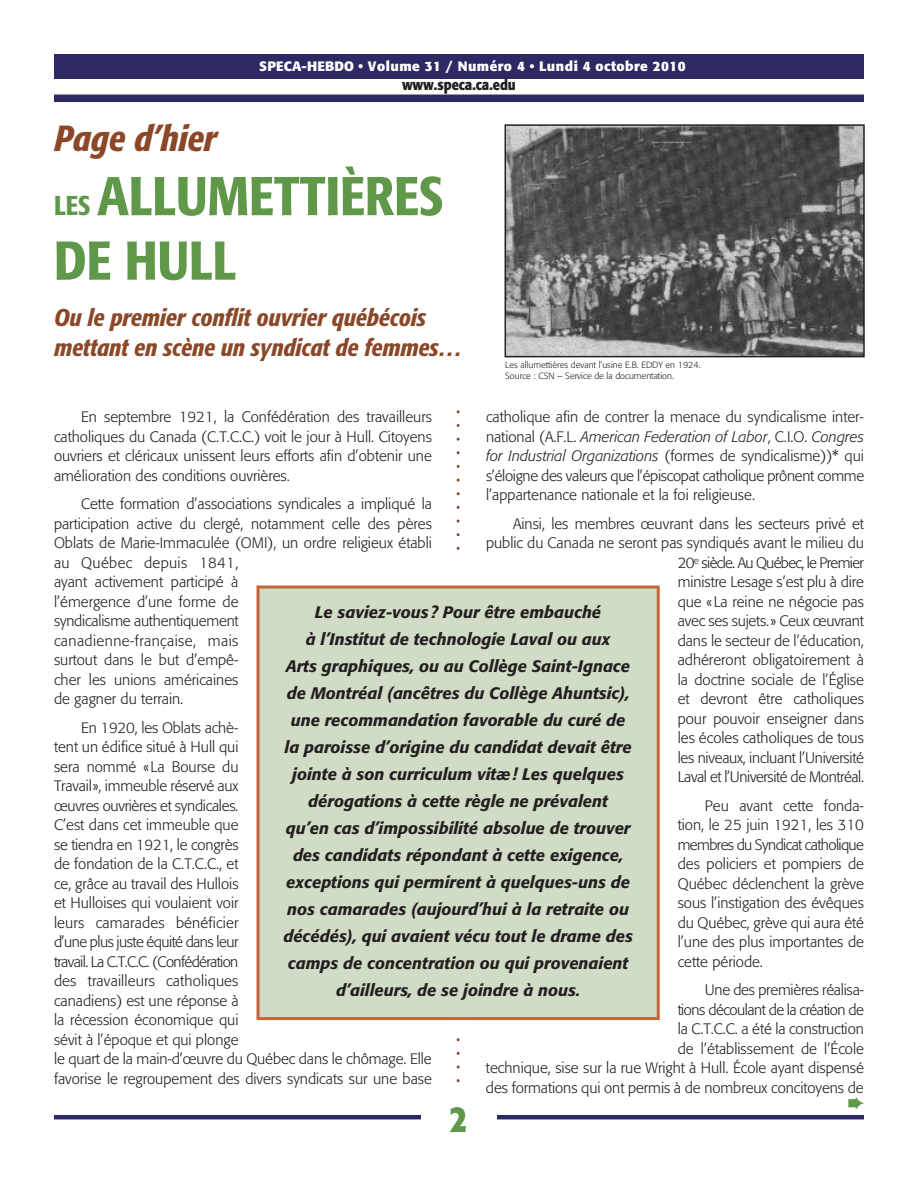
<style>
.page{position:relative;width:918px;height:1188px;background:#fff}
.page>*{position:absolute;margin:0;border:0;box-sizing:border-box;transform-origin:0 0}
.t1{font:500 condensed 54px/64.5px "Formata";color:#60984a}
.t2{font:italic 500 condensed 36px "Formata";color:#8b4828}
.t3{font:700 36px "Formata";color:#60984a;scale:.85 1}
.t4{font:italic 500 condensed 24px/30px "Formata";color:#8b4828}
.t5{font:italic 500 16.5px/27px "Formata";color:#231f20;text-align:center}
.t6{font:300 15px/19.5px "Formata";color:#231f20;text-align:justify}
.t7{font:700 15px "Formata";color:#231f20;scale:.85 1}
.t8{font:700 13.5px "Formata";letter-spacing:.035em;color:#fff}
.t9{font:300 9px/10.5px "Formata";color:#231f20}
.s1{font-size:27px}
.s2{font-style:italic}
</style>
<div class="page">
<hr style="left:54px;top:1115px;width:810px;height:4px;background:#2d2962">
<div style="left:54px;top:95px;width:810px;height:7px;background:#2d2962"></div>
<div style="left:54px;top:54px;width:810px;height:24px;background:#2d2962"></div>
<div style="left:421px;top:1093px;width:76px;height:53px;background:#fff"></div>
<svg style="left:457px;top:412px;width:3px;height:671px"></svg>
<div style="left:258px;top:587px;width:400px;height:432px;background:#d1dcc6"></div>
<div style="left:257px;top:585px;width:403px;height:435px;border:3px solid #c56436"></div>
<img style="left:508px;top:127px;width:354px;height:227px">
<div style="left:505px;top:124px;width:360px;height:233px;border:2px solid #231f20"></div>
<div style="left:448px;top:1020px;width:22px;height:17px;background:#fff"></div>
<div style="left:441px;top:551px;width:35px;height:28px;background:#fff"></div>
<p class="t8" style="left:259px;top:58px;width:428px">SPECA-HEBDO • Volume 31 / Numéro 4 • Lundi 4 octobre 2010</p>
<p class="t7" style="left:402px;top:75px;width:136px">www.speca.ca.edu</p>
<h2 class="t2" style="left:54px;top:116px;width:164px">Page d’hier</h2>
<h1 class="t1" style="left:54px;top:164px;width:391px"><span class="s1">LES</span> ALLUMETTIÈRES<br>DE HULL</h1>
<h3 class="t4" style="left:54px;top:303px;width:410px">Ou le premier conflit ouvrier québécois mettant en scène un syndicat de femmes…</h3>
<p class="t9" style="left:505px;top:360px;width:197px">Les allumettières devant l’usine E.B. EDDY en 1924.<br>Source : CSN – Service de la documentation.</p>
<p class="t6" style="left:486px;top:408px;width:380px">catholique afin de contrer la menace du syndicalisme inter&shy;national (A.F.L. <span class="s2">American Federation of Labor</span>, C.I.O. <span class="s2">Congres for Industrial Organizations</span> (formes de syndicalisme))* qui s’éloigne des valeurs que l’épiscopat catholique prônent comme l’appartenance nationale et la foi religieuse.</p>
<p class="t6" style="left:486px;top:514px;width:380px;text-align:right">Ainsi, les membres œuvrant dans les secteurs privé et public du Canada ne seront pas syndiqués avant le milieu du 20<sup>e</sup> siècle. Au Québec, le Premier<br>ministre Lesage s’est plu à dire<br>que « La reine ne négocie pas<br>avec ses sujets.» Ceux œuvrant<br>dans le secteur de l’éducation,<br>adhéreront obligatoirement à<br>la doctrine sociale de l’Église<br>et devront être catholiques<br>pour pouvoir enseigner dans<br>les écoles catholiques de tous<br>les niveaux, incluant l’Université<br>Laval et l’Université de Montréal.</p>
<p class="t6" style="left:678px;top:796px;width:188px;text-indent:27px">Peu avant cette fonda&shy;tion, le 25 juin 1921, les 310 membres du Syndicat catholique des policiers et pompiers de Québec déclenchent la grève sous l’instigation des évêques du Québec, grève qui aura été l’une des plus importantes de cette période.</p>
<p class="t6" style="left:486px;top:981px;width:380px;text-align:right">Une des premières réalisa-<br>tions découlant de la création de<br>la C.T.C.C. a été la construction<br>de l’établissement de l’École<br>technique, sise sur la rue Wright à Hull. École ayant dispensé des formations qui ont permis à de nombreux concitoyens de</p>
<p class="t6" style="left:54px;top:408px;width:380px;text-indent:27px">En septembre 1921, la Confédération des travailleurs catholiques du Canada (C.T.C.C.) voit le jour à Hull. Citoyens ouvriers et cléricaux unissent leurs efforts afin d’obtenir une amélioration des conditions ouvrières.</p>
<p class="t6" style="left:54px;top:495px;width:380px;text-align:left;text-indent:27px">Cette formation d’associations syndicales a impliqué la participation active du clergé, notamment celle des pères Oblats de Marie-Immaculée (OMI), un ordre religieux établi au Québec depuis 1841,<br>ayant activement participé à<br>l’émergence d’une forme de<br>syndicalisme authentiquement<br>canadienne-française, mais<br>surtout dans le but d’empê-<br>cher les unions américaines<br>de gagner du terrain.</p>
<p class="t6" style="left:54px;top:718px;width:380px;text-align:left;text-indent:27px">En 1920, les Oblats achè-<br>tent un édifice situé à Hull qui<br>sera nommé « La Bourse du<br>Travail», immeuble réservé aux<br>œuvres ouvrières et syndicales.<br>C’est dans cet immeuble que<br>se tiendra en 1921, le congrès<br>de fondation de la C.T.C.C., et<br>ce, grâce au travail des Hullois<br>et Hulloises qui voulaient voir<br>leurs camarades bénéficier<br>d’une plus juste équité dans leur<br>travail. La C.T.C.C. (Confédération<br>des travailleurs catholiques<br>canadiens) est une réponse à<br>la récession économique qui<br>sévit à l’époque et qui plonge<br>le quart de la main-d’œuvre du Québec dans le chômage. Elle favorise le regroupement des divers syndicats sur une base</p>
<p class="t5" style="left:283px;top:599px;width:351px">Le saviez-vous ? Pour être embauché<br>à l’Institut de technologie Laval ou aux<br>Arts graphiques, ou au Collège Saint-Ignace de Montréal (ancêtres du Collège Ahuntsic), une recommandation favorable du curé de la paroisse d’origine du candidat devait être jointe à son curriculum vitæ! Les quelques dérogations à cette règle ne prévalent<br>qu’en cas d’impossibilité absolue de trouver des candidats répondant à cette exigence, exceptions qui permirent à quelques-uns de nos camarades (aujourd’hui à la retraite ou décédés), qui avaient vécu tout le drame des camps de concentration ou qui provenaient d’ailleurs, de se joindre à nous.</p>
<h2 class="t3" style="left:450px;top:1097px;width:22px">2</h2>
</div>
